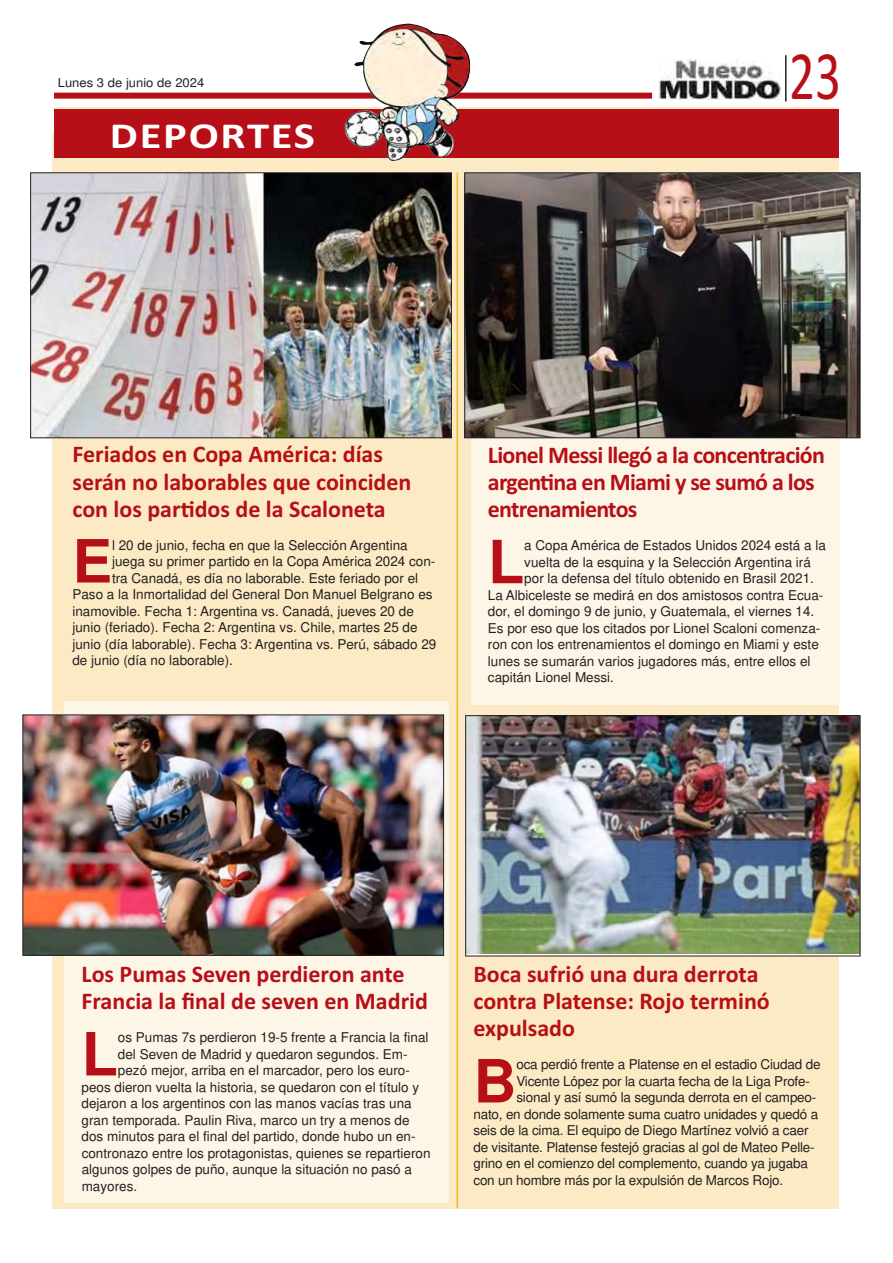
<style>
.page{position:relative;width:893px;height:1263px;background:#fff}
.page>*{position:absolute;margin:0;border:0;box-sizing:border-box;transform-origin:0 0}
.t1{font:700 59.55px "Arial";color:#b70f17}
.t2{font:34.2px "Calibri";color:#b70f17;scale:.73 1}
.t3{font:700 18px "Calibri";letter-spacing:.08em;color:#fff;scale:1.21 1}
.t4{font:13.5px "Arial";color:#231f20}
.t5{font:12.3px "Arial";color:#231f20;scale:1.06 1}
.t6{font:700 11.7px "Calibri";color:#b70f17}
.t7{font:700 11.7px "Calibri";letter-spacing:-.06em;color:#b70f17}
</style>
<div class="page">
<div style="left:53px;top:107px;width:786px;height:1101px;background:#fceac5"></div>
<img style="left:659px;top:60px;width:123px;height:39px">
<div style="left:0;top:93px;width:652px;height:6px;background:#b70f17"></div>
<hr style="left:785px;top:55px;width:1px;height:47px;background:#231f20">
<div style="left:54px;top:110px;width:785px;height:48px;background:#b70f17"></div>
<div style="left:471px;top:202px;width:369px;height:503px;background:#fdf6e6"></div>
<div style="left:64px;top:701px;width:384px;height:502px;background:#fdf6e6"></div>
<img style="left:32px;top:175px;width:418px;height:261px">
<div style="left:30px;top:173px;width:422px;height:265px;border:1px solid #231f20"></div>
<img style="left:466px;top:175px;width:392px;height:261px">
<div style="left:464px;top:173px;width:396px;height:265px;border:1px solid #231f20"></div>
<img style="left:467px;top:717px;width:391px;height:236px">
<div style="left:465px;top:715px;width:395px;height:241px;border:1px solid #231f20"></div>
<img style="left:344px;top:24px;width:126px;height:137px">
<hr style="left:457px;top:173px;width:1px;height:1035px;background:#f6b723">
<div style="left:0;top:62px;width:54px;height:71px;background:#fff"></div>
<img style="left:25px;top:717px;width:417px;height:236px">
<div style="left:23px;top:715px;width:421px;height:240px;border:1px solid #231f20"></div>
<p class="t5" style="left:58px;top:77px;width:140px">Lunes 3 de junio de 2024</p>
<h3 class="t3" style="left:110px;top:131px;width:171px">DEPORTES</h3>
<h2 class="t2" style="left:789px;top:67px;width:73px">23</h2>
<p class="t6" style="left:72px;top:452px;width:312px">Feriados en Copa América: días</p>
<p class="t6" style="left:72px;top:479px;width:341px">serán no laborables que coinciden</p>
<p class="t6" style="left:72px;top:506px;width:315px">con los par}dos de la Scaloneta</p>
<h1 class="t1" style="left:72px;top:527px;width:41px">E</h1>
<p class="t4" style="left:112px;top:539px;width:297px">l 20 de junio, fecha en que la Selección Argentina</p>
<p class="t4" style="left:112px;top:556px;width:325px">juega su primer partido en la Copa América 2024 con-</p>
<p class="t4" style="left:112px;top:572px;width:308px">tra Canadá, es día no laborable. Este feriado por el</p>
<p class="t4" style="left:72px;top:589px;width:362px">Paso a la Inmortalidad del General Don Manuel Belgrano es</p>
<p class="t4" style="left:72px;top:605px;width:343px">inamovible. Fecha 1: Argentina vs. Canadá, jueves 20 de</p>
<p class="t4" style="left:72px;top:622px;width:347px">junio (feriado). Fecha 2: Argentina vs. Chile, martes 25 de</p>
<p class="t4" style="left:72px;top:638px;width:365px">junio (día laborable). Fecha 3: Argentina vs. Perú, sábado 29</p>
<p class="t4" style="left:72px;top:655px;width:162px">de junio (día no laborable).</p>
<p class="t7" style="left:488px;top:452px;width:338px">Lionel Messi llegó a la concentración</p>
<p class="t7" style="left:488px;top:479px;width:328px">argen}na en Miami y se sumó a los</p>
<p class="t7" style="left:488px;top:506px;width:151px">entrenamientos</p>
<h1 class="t1" style="left:488px;top:528px;width:38px">L</h1>
<p class="t4" style="left:524px;top:540px;width:303px">a Copa América de Estados Unidos 2024 está a la</p>
<p class="t4" style="left:524px;top:557px;width:288px">vuelta de la esquina y la Selección Argentina irá</p>
<p class="t4" style="left:524px;top:573px;width:291px">por la defensa del título obtenido en Brasil 2021.</p>
<p class="t4" style="left:488px;top:590px;width:337px">La Albiceleste se medirá en dos amistosos contra Ecua-</p>
<p class="t4" style="left:488px;top:606px;width:328px">dor, el domingo 9 de junio, y Guatemala, el viernes 14.</p>
<p class="t4" style="left:488px;top:623px;width:334px">Es por eso que los citados por Lionel Scaloni comenza-</p>
<p class="t4" style="left:488px;top:639px;width:332px">ron con los entrenamientos el domingo en Miami y este</p>
<p class="t4" style="left:488px;top:656px;width:324px">lunes se sumarán varios jugadores más, entre ellos el</p>
<p class="t4" style="left:488px;top:672px;width:128px">capitán Lionel Messi.</p>
<p class="t6" style="left:82px;top:971px;width:325px">Los Pumas Seven perdieron ante</p>
<p class="t6" style="left:82px;top:998px;width:348px">Francia la ûnal de seven en Madrid</p>
<h1 class="t1" style="left:82px;top:1020px;width:38px">L</h1>
<p class="t4" style="left:118px;top:1032px;width:312px">os Pumas 7s perdieron 19-5 frente a Francia la final</p>
<p class="t4" style="left:118px;top:1049px;width:291px">del Seven de Madrid y quedaron segundos. Em-</p>
<p class="t4" style="left:118px;top:1065px;width:293px">pezó mejor, arriba en el marcador, pero los euro-</p>
<p class="t4" style="left:82px;top:1082px;width:339px">peos dieron vuelta la historia, se quedaron con el título y</p>
<p class="t4" style="left:82px;top:1098px;width:332px">dejaron a los argentinos con las manos vacías tras una</p>
<p class="t4" style="left:82px;top:1115px;width:329px">gran temporada. Paulin Riva, marco un try a menos de</p>
<p class="t4" style="left:82px;top:1131px;width:335px">dos minutos para el final del partido, donde hubo un en-</p>
<p class="t4" style="left:82px;top:1148px;width:350px">contronazo entre los protagonistas, quienes se repartieron</p>
<p class="t4" style="left:82px;top:1164px;width:332px">algunos golpes de puño, aunque la situación no pasó a</p>
<p class="t4" style="left:82px;top:1181px;width:57px">mayores.</p>
<p class="t6" style="left:473px;top:971px;width:287px">Boca sufrió una dura derrota</p>
<p class="t6" style="left:473px;top:998px;width:298px">contra Platense: Rojo terminó</p>
<p class="t6" style="left:473px;top:1025px;width:103px">expulsado</p>
<h1 class="t1" style="left:473px;top:1047px;width:45px">B</h1>
<p class="t4" style="left:516px;top:1059px;width:306px">oca perdió frente a Platense en el estadio Ciudad de</p>
<p class="t4" style="left:516px;top:1076px;width:295px">Vicente López por la cuarta fecha de la Liga Profe-</p>
<p class="t4" style="left:516px;top:1092px;width:301px">sional y así sumó la segunda derrota en el campeo-</p>
<p class="t4" style="left:473px;top:1109px;width:346px">nato, en donde solamente suma cuatro unidades y quedó a</p>
<p class="t4" style="left:473px;top:1125px;width:337px">seis de la cima. El equipo de Diego Martínez volvió a caer</p>
<p class="t4" style="left:473px;top:1142px;width:343px">de visitante. Platense festejó gracias al gol de Mateo Pelle-</p>
<p class="t4" style="left:473px;top:1158px;width:336px">grino en el comienzo del complemento, cuando ya jugaba</p>
<p class="t4" style="left:473px;top:1175px;width:311px">con un hombre más por la expulsión de Marcos Rojo.</p>
</div>
